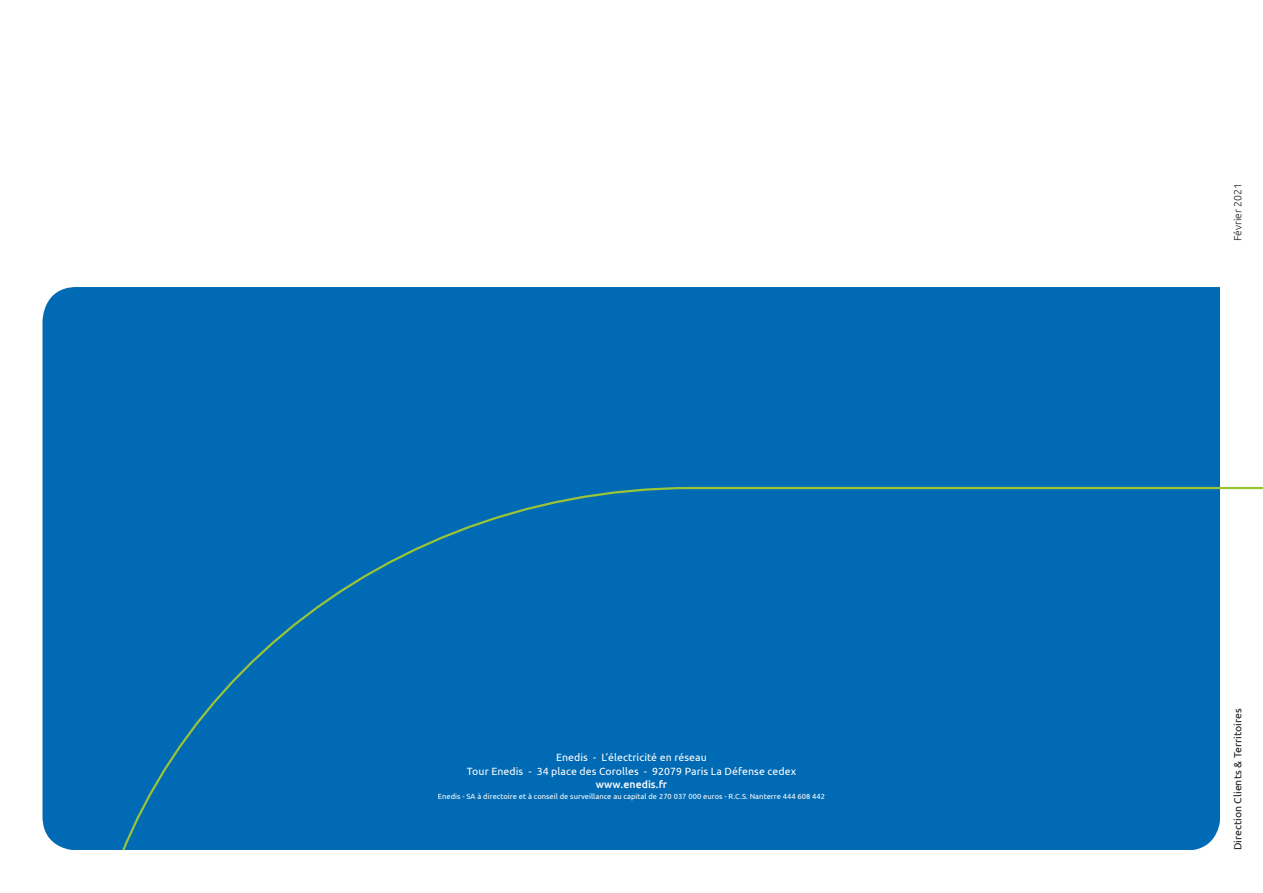
<style>
.page{position:relative;width:1263px;height:893px;background:#fff}
.page>*{position:absolute;margin:0;border:0;box-sizing:border-box;transform-origin:0 0}
.t1{font:10.5px/13.5px "Ubuntu";letter-spacing:.005em;color:#fff;text-align:center}
.t2{font:10.5px "Ubuntu";color:#1d1d1b}
.t3{font:500 10.5px "Ubuntu";letter-spacing:.005em;color:#fff}
.t4{font:300 10.5px "Ubuntu";color:#1d1d1b}
.t5{font:7.5px "Ubuntu";letter-spacing:.005em;color:#fff}
</style>
<div class="page">
<div style="left:43px;top:287px;width:1177px;height:563px;background:#006ab4"></div>
<div style="left:82px;top:486px;width:1181px;height:364px;background:#006ab4"></div>
<h1 class="t1" style="left:467px;top:751px;width:331px">Enedis - L’électricité en réseau<br>Tour Enedis - 34 place des Corolles - 92079 Paris La Défense cedex</h1>
<h1 class="t3" style="left:596px;top:780px;width:73px">www.enedis.fr</h1>
<p class="t5" style="left:438px;top:793px;width:389px">Enedis - SA à directoire et à conseil de surveillance au capital de 270 037 000 euros - R.C.S. Nanterre 444 608 442</p>
<h1 class="t4" style="left:1233px;top:241px;width:60px;rotate:-90deg">Février 2021</h1>
<h1 class="t2" style="left:1233px;top:850px;width:143px;rotate:-90deg">Direction Clients &amp; Territoires</h1>
</div>
